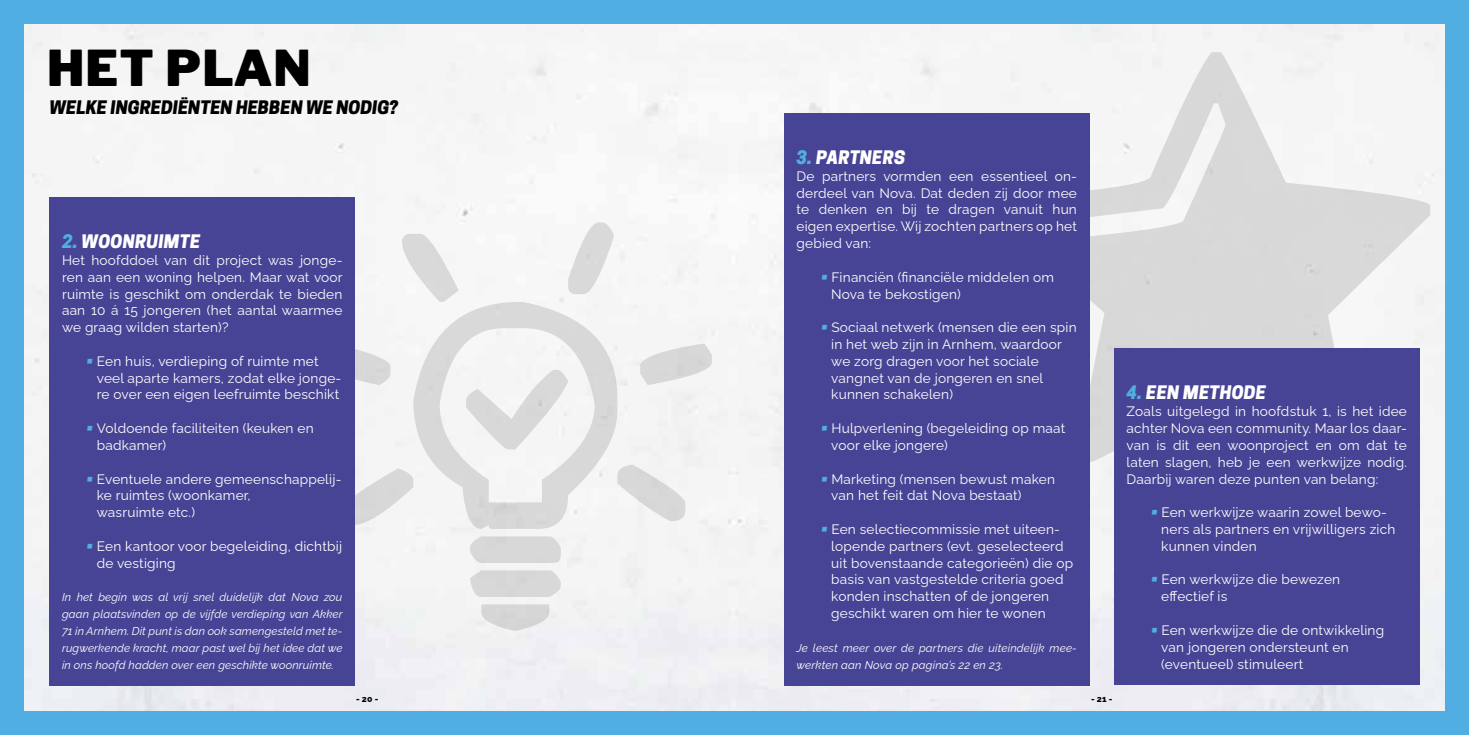
<style>
.page{position:relative;width:1469px;height:735px;background:#fff}
.page>*{position:absolute;margin:0;border:0;box-sizing:border-box;transform-origin:0 0}
.t1{font:900 49px "Libre Franklin";letter-spacing:.02em;color:#000}
.t2{font:italic 800 17.5px "Cooper Hewitt";letter-spacing:.015em;color:#fff}
.t3{font:italic 800 17.5px "Cooper Hewitt";color:#000}
.t4{font:13.65px/16.8px "Raleway";letter-spacing:.015em;color:#fff}
.t5{font:italic 11.38px/16.8px "Raleway";letter-spacing:.01em;color:#fff;text-align:justify}
.t6{font:800 8.75px "Raleway";color:#000}
.s1{color:#51aee2}
.s2{font-family:"Cooper Hewitt";font-weight:800;font-style:italic;color:#51aee2}
</style>
<div class="page">
<div style="left:0;top:0;width:1468px;height:734px;background:#51aee2"></div>
<div style="left:25px;top:25px;width:1419px;height:684px;background:#f5f5f5"></div>
<div style="left:50px;top:197px;width:305px;height:488px;background:#484495"></div>
<div style="left:784px;top:113px;width:305px;height:572px;background:#484495"></div>
<div style="left:1114px;top:348px;width:305px;height:337px;background:#484495"></div>
<svg style="left:1000px;top:52px;width:430px;height:409px"></svg>
<h1 class="t1" style="left:47px;top:30px;width:265px">HET PLAN</h1>
<p class="t3" style="left:50px;top:96px;width:350px">WELKE INGREDIËNTEN HEBBEN WE NODIG?</p>
<p class="t6" style="left:310px;top:691px;width:417px">▼- 2 0 -</p>
<p class="t2" style="left:62px;top:231px;width:140px"><span class="s1">2.</span> WOONRUIMTE</p>
<p class="t4" style="left:62px;top:250px;width:282px;text-align:justify">Het hoofddoel van dit project was jonge&shy;ren aan een woning helpen. Maar wat voor ruimte is geschikt om onderdak te bieden aan 10 á 15 jongeren (het aantal waarmee we graag wilden starten)?</p>
<p class="t4" style="left:97px;top:351px;width:246px;text-indent:-10px"><span class="s2">•</span> Een huis, verdieping of ruimte met veel aparte kamers, zodat elke jonge&shy;re over een eigen leefruimte beschikt</p>
<p class="t4" style="left:97px;top:418px;width:218px;text-indent:-10px"><span class="s2">•</span> Voldoende faciliteiten (keuken en badkamer)</p>
<p class="t4" style="left:97px;top:468px;width:246px;text-indent:-10px"><span class="s2">•</span> Eventuele andere gemeenschappelij&shy;ke ruimtes (woonkamer,<br>wasruimte etc.)</p>
<p class="t4" style="left:97px;top:535px;width:247px;text-indent:-10px"><span class="s2">•</span> Een kantoor voor begeleiding, dichtbij de vestiging</p>
<p class="t5" style="left:62px;top:587px;width:282px">In het begin was al vrij snel duidelijk dat Nova zou gaan plaatsvinden op de vijfde verdieping van Akker 71 in Arnhem. Dit punt is dan ook samengesteld met te&shy;rugwerkende kracht, maar past wel bij het idee dat we in ons hoofd hadden over een geschikte woonruimte.</p>
<p class="t2" style="left:796px;top:147px;width:110px"><span class="s1">3.</span> PARTNERS</p>
<p class="t4" style="left:796px;top:166px;width:282px;text-align:justify">De partners vormden een essentieel on&shy;derdeel van Nova. Dat deden zij door mee te denken en bij te dragen vanuit hun eigen expertise. Wij zochten partners op het gebied van:</p>
<p class="t4" style="left:831px;top:267px;width:224px;text-indent:-10px"><span class="s2">•</span> Financiën (financiële middelen om<br>Nova te bekostigen)</p>
<p class="t4" style="left:831px;top:317px;width:247px;text-indent:-10px"><span class="s2">•</span> Sociaal netwerk (mensen die een spin in het web zijn in Arnhem, waardoor we zorg dragen voor het sociale vangnet van de jongeren en snel kunnen schakelen)</p>
<p class="t4" style="left:831px;top:418px;width:235px;text-indent:-10px"><span class="s2">•</span> Hulpverlening (begeleiding op maat voor elke jongere)</p>
<p class="t4" style="left:831px;top:468px;width:225px;text-indent:-10px"><span class="s2">•</span> Marketing (mensen bewust maken van het feit dat Nova bestaat)</p>
<p class="t4" style="left:831px;top:519px;width:243px;text-indent:-10px"><span class="s2">•</span> Een selectiecommissie met uiteen&shy;lopende partners (evt. geselecteerd uit bovenstaande categorieën) die op basis van vastgestelde criteria goed konden inschatten of de jongeren geschikt waren om hier te wonen</p>
<p class="t5" style="left:796px;top:637px;width:282px">Je leest meer over de partners die uiteindelijk mee&shy;werkten aan Nova op pagina’s 22 en 23.</p>
<p class="t6" style="left:1091px;top:691px;width:23px">- 21 -</p>
<p class="t2" style="left:1126px;top:382px;width:141px"><span class="s1">4.</span> EEN METHODE</p>
<p class="t4" style="left:1126px;top:401px;width:282px;text-align:justify">Zoals uitgelegd in hoofdstuk 1, is het idee achter Nova een community. Maar los daar&shy;van is dit een woonproject en om dat te laten slagen, heb je een werkwijze nodig.<br>Daarbij waren deze punten van belang:</p>
<p class="t4" style="left:1161px;top:502px;width:236px;text-indent:-10px"><span class="s2">•</span> Een werkwijze waarin zowel bewo&shy;ners als partners en vrijwilligers zich kunnen vinden</p>
<p class="t4" style="left:1161px;top:569px;width:180px;text-indent:-10px"><span class="s2">•</span> Een werkwijze die bewezen effectief is</p>
<p class="t4" style="left:1161px;top:619px;width:224px;text-indent:-10px"><span class="s2">•</span> Een werkwijze die de ontwikkeling van jongeren ondersteunt en (eventueel) stimuleert</p>
</div>
